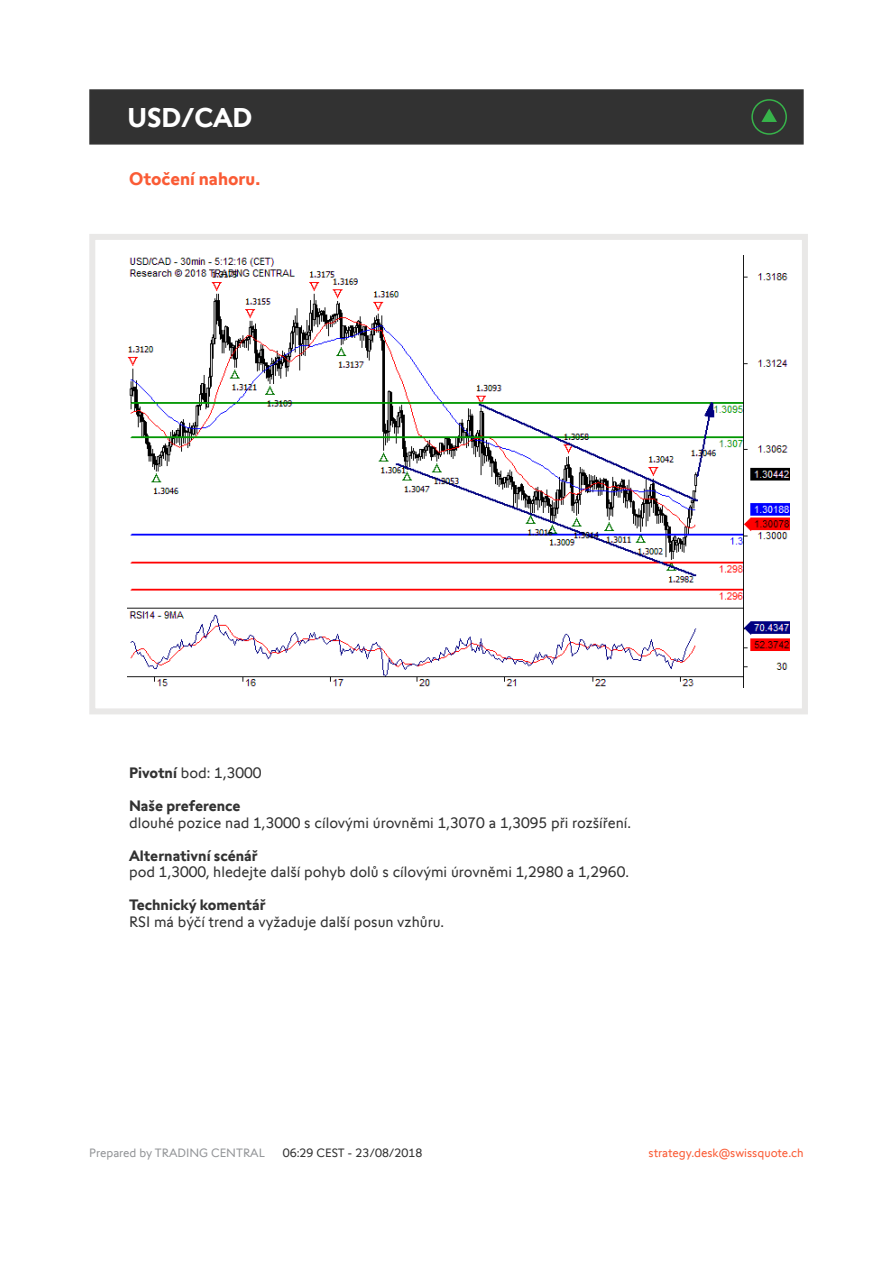
<style>
.page{position:relative;width:893px;height:1263px;background:#fff}
.page>*{position:absolute;margin:0;border:0;box-sizing:border-box;transform-origin:0 0}
.t1{font:700 27px "Swissquote CT";color:#fff}
.t2{font:700 18px "Swissquote CT";color:#fa5b35}
.t3{font:15px "Swissquote CT";color:#323232}
.t4{font:700 15px "Swissquote CT";color:#323232}
.t5{font:12px "Swissquote CT";color:#fa5b35}
.t6{font:12px "Swissquote CT";color:#939598}
.t7{font:12px "Swissquote CT";color:#323232}
.s1{font-weight:700}
</style>
<div class="page">
<div style="left:89px;top:234px;width:719px;height:480px;border:6px solid #e9e8e7"></div>
<div style="left:89px;top:89px;width:715px;height:56px;background:#323232;border:2px solid #323232"></div>
<img style="left:128px;top:255px;width:661px;height:432px">
<svg style="left:751px;top:99px;width:36px;height:36px"></svg>
<h1 class="t1" style="left:128px;top:101px;width:126px">USD/CAD</h1>
<p class="t2" style="left:129px;top:168px;width:133px">Otočení nahoru.</p>
<p class="t3" style="left:129px;top:764px;width:134px"><span class="s1">Pivotní</span> bod: 1,3000</p>
<p class="t4" style="left:129px;top:797px;width:113px">Naše preference</p>
<p class="t3" style="left:129px;top:814px;width:503px">dlouhé pozice nad 1,3000 s cílovými úrovněmi 1,3070 a 1,3095 při rozšíření.</p>
<p class="t4" style="left:129px;top:846px;width:130px">Alternativní scénář</p>
<p class="t3" style="left:129px;top:863px;width:501px">pod 1,3000, hledejte další pohyb dolů s cílovými úrovněmi 1,2980 a 1,2960.</p>
<p class="t4" style="left:129px;top:896px;width:138px">Technický komentář</p>
<p class="t3" style="left:129px;top:913px;width:317px">RSI má býčí trend a vyžaduje další posun vzhůru.</p>
<p class="t6" style="left:89px;top:1145px;width:177px">Prepared by TRADING CENTRAL</p>
<p class="t7" style="left:283px;top:1145px;width:141px">06:29 CEST - 23/08/2018</p>
<p class="t5" style="left:649px;top:1145px;width:157px">strategy.desk@swissquote.ch</p>
</div>
